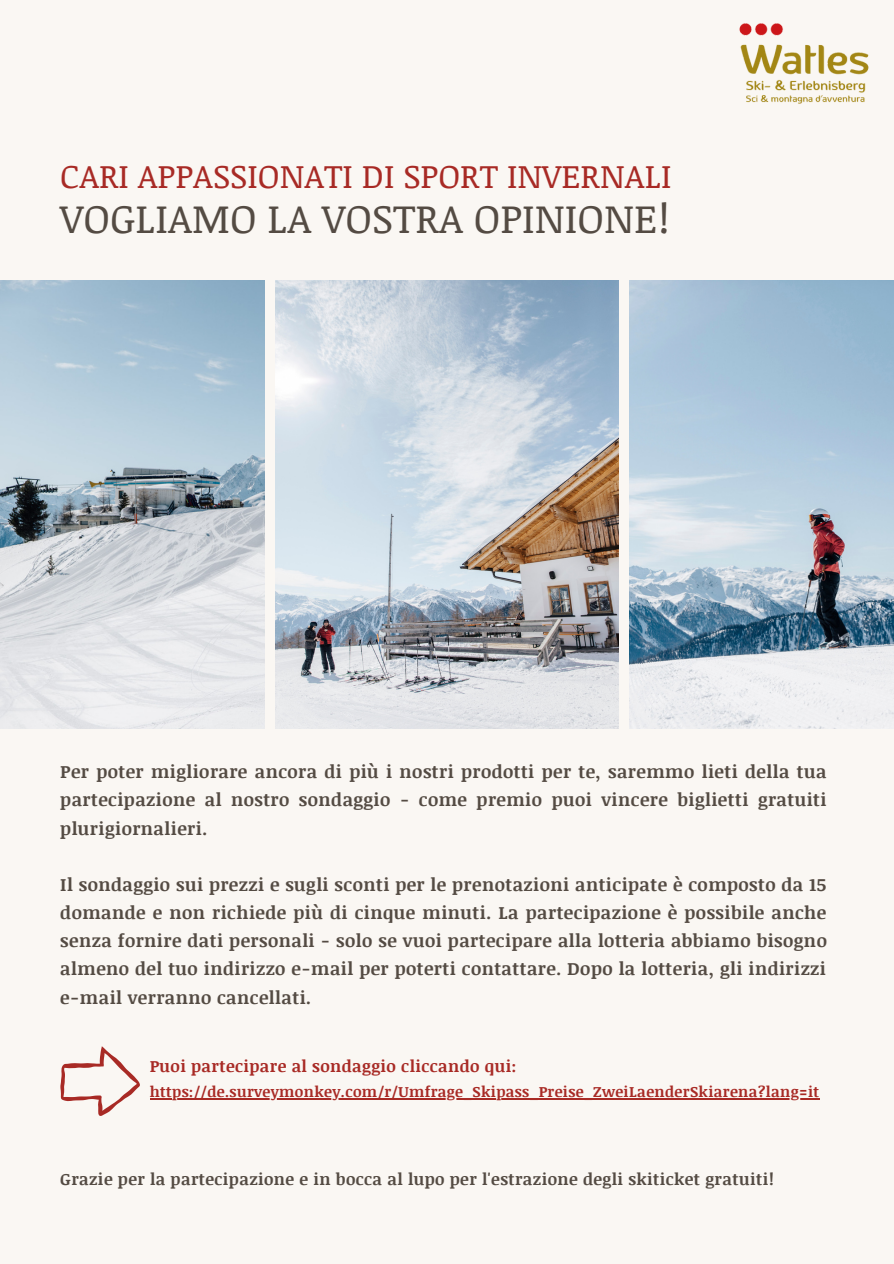
<style>
.page{position:relative;width:894px;height:1264px;background:#fff}
.page>*{position:absolute;margin:0;border:0;box-sizing:border-box;transform-origin:0 0}
.t1{font:40.35px "Noticia Text";color:#544b43}
.t2{font:33.15px "Noticia Text";color:#a82a25}
.t3{font:700 18px/28.2px "Noticia Text";letter-spacing:.025em;color:#544b43;text-align:justify}
.t4{font:700 16.5px "Noticia Text";letter-spacing:.025em;color:#544b43}
.t5{font:700 16.5px "Noticia Text";letter-spacing:.025em;color:#a82a25}
.t6{font:700 15px "Noticia Text";letter-spacing:.025em;color:#a82a25}
</style>
<div class="page">
<div style="left:0;top:0;width:893px;height:1263px;background:#faf7f3"></div>
<img style="left:275px;top:281px;width:343px;height:447px">
<img style="left:0;top:281px;width:265px;height:447px">
<img style="left:629px;top:281px;width:264px;height:447px">
<svg style="left:60px;top:1046px;width:80px;height:69px"></svg>
<hr style="left:150px;top:1098px;width:669px;height:1px;background:#a82a25">
<img style="left:739px;top:23px;width:130px;height:81px">
<p class="t2" style="left:60px;top:152px;width:612px">CARI APPASSIONATI DI SPORT INVERNALI</p>
<p class="t1" style="left:60px;top:190px;width:610px">VOGLIAMO LA VOSTRA OPINIONE!</p>
<p class="t3" style="left:60px;top:757px;width:767px">Per poter migliorare ancora di più i nostri prodotti per te, saremmo lieti della tua partecipazione al nostro sondaggio - come premio puoi vincere biglietti gratuiti plurigiornalieri.</p>
<p class="t3" style="left:60px;top:869px;width:768px">Il sondaggio sui prezzi e sugli sconti per le prenotazioni anticipate è composto da 15 domande e non richiede più di cinque minuti. La partecipazione è possibile anche senza fornire dati personali - solo se vuoi partecipare alla lotteria abbiamo bisogno almeno del tuo indirizzo e-mail per poterti contattare. Dopo la lotteria, gli indirizzi e-mail verranno cancellati.</p>
<p class="t5" style="left:150px;top:1054px;width:368px">Puoi partecipare al sondaggio cliccando qui:</p>
<p class="t6" style="left:150px;top:1080px;width:670px">https://de.surveymonkey.com/r/Umfrage_Skipass_Preise_ZweiLaenderSkiarena?lang=it</p>
<p class="t4" style="left:60px;top:1167px;width:714px">Grazie per la partecipazione e in bocca al lupo per l'estrazione degli skiticket gratuiti!</p>
</div>
